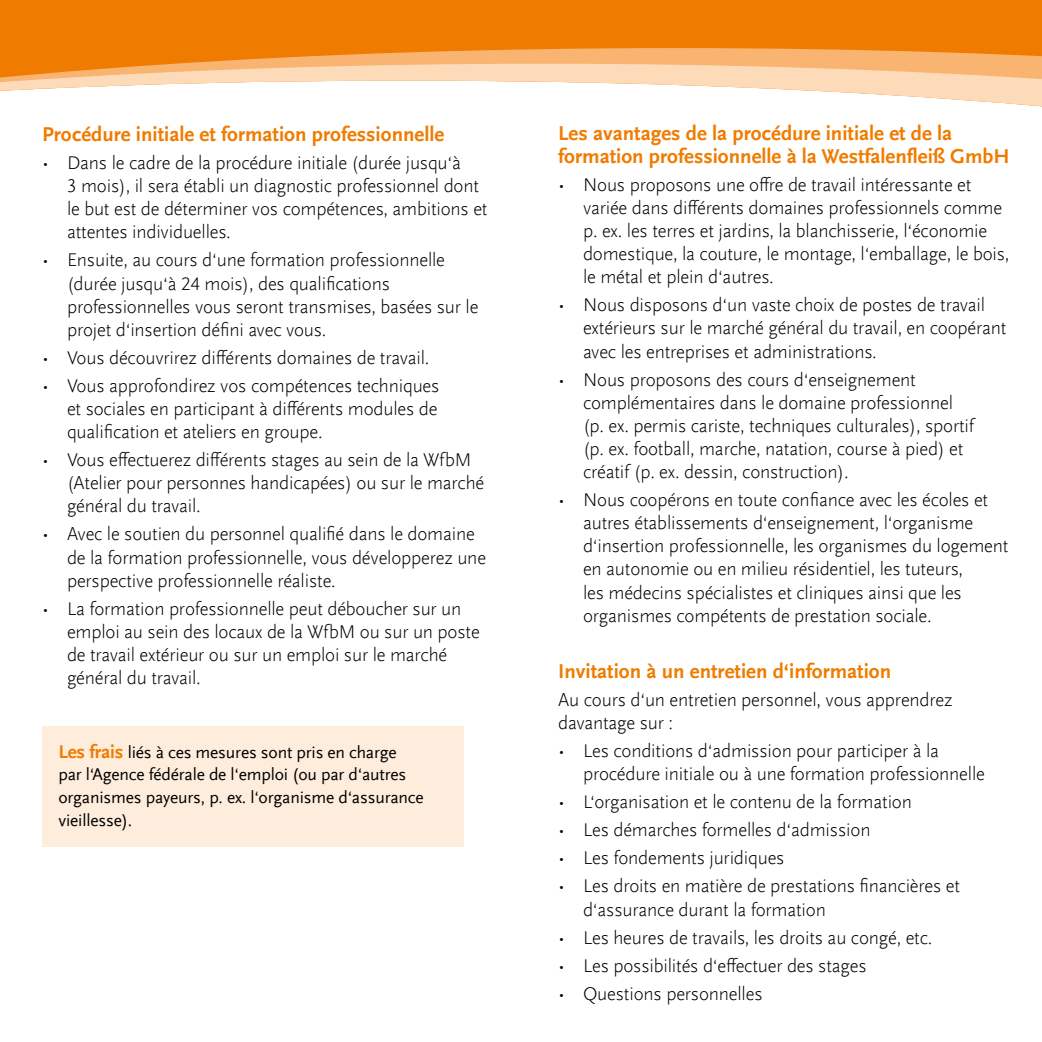
<style>
.page{position:relative;width:1042px;height:1042px;background:#fff}
.page>*{position:absolute;margin:0;border:0;box-sizing:border-box;transform-origin:0 0}
.t1{font:700 21px/23.1px "Scala Sans Offc";color:#ef7c00}
.t2{font:300 19.25px/23.1px "Scala Sans Offc";letter-spacing:-.01em;color:#000}
.t3{font:17.5px/22.8px "Scala Sans Offc";letter-spacing:-.01em;color:#000}
.s1{font-weight:700;font-size:19.25px;color:#ef7c00}
</style>
<div class="page">
<div style="left:42px;top:727px;width:422px;height:120px;background:#feeddc"></div>
<div style="left:0;top:0;width:1042px;height:107px;background:#ef7c00"></div>
<svg style="left:0;top:48px;width:1042px;height:16px;background:#f49e45"></svg>
<svg style="left:0;top:64px;width:1042px;height:42px"></svg>
<p class="t1" style="left:42px;top:123px;width:403px">Procédure initiale et formation professionnelle</p>
<p class="t2" style="left:67px;top:152px;width:422px;text-indent:-25px">• Dans le cadre de la procédure initiale (durée jusqu‘à<br>3 mois), il sera établi un diagnostic professionnel dont le but est de déterminer vos compétences, ambitions et attentes individuelles.</p>
<p class="t2" style="left:67px;top:249px;width:413px;text-indent:-25px">• Ensuite, au cours d‘une formation professionnelle (durée jusqu‘à 24 mois), des qualifications professionnelles vous seront transmises, basées sur le projet d‘insertion défini avec vous.</p>
<p class="t2" style="left:42px;top:346px;width:389px">• Vous découvrirez différents domaines de travail.</p>
<p class="t2" style="left:67px;top:374px;width:374px;text-align:justify;text-indent:-25px">• Vous approfondirez vos compétences techniques et sociales en participant à différents modules de qualification et ateliers en groupe.</p>
<p class="t2" style="left:67px;top:449px;width:419px;text-indent:-25px">• Vous effectuerez différents stages au sein de la WfbM (Atelier pour personnes handicapées) ou sur le marché général du travail.</p>
<p class="t2" style="left:67px;top:523px;width:420px;text-indent:-25px">• Avec le soutien du personnel qualifié dans le domaine de la formation professionnelle, vous développerez une perspective professionnelle réaliste.</p>
<p class="t2" style="left:67px;top:597px;width:414px;text-indent:-25px">• La formation professionnelle peut déboucher sur un emploi au sein des locaux de la WfbM ou sur un poste de travail extérieur ou sur un emploi sur le marché général du travail.</p>
<p class="t3" style="left:58px;top:741px;width:367px"><span class="s1">Les frais</span> liés à ces mesures sont pris en charge par l‘Agence fédérale de l‘emploi (ou par d‘autres organismes payeurs, p. ex. l‘organisme d‘assurance vieillesse).</p>
<p class="t1" style="left:558px;top:122px;width:453px">Les avantages de la procédure initiale et de la formation professionnelle à la Westfalenfleiß GmbH</p>
<p class="t2" style="left:583px;top:173px;width:428px;text-indent:-25px">• Nous proposons une offre de travail intéressante et variée dans différents domaines professionnels comme p. ex. les terres et jardins, la blanchisserie, l‘économie domestique, la couture, le montage, l‘emballage, le bois, le métal et plein d‘autres.</p>
<p class="t2" style="left:583px;top:294px;width:425px;text-indent:-25px">• Nous disposons d‘un vaste choix de postes de travail extérieurs sur le marché général du travail, en coopérant avec les entreprises et administrations.</p>
<p class="t2" style="left:583px;top:368px;width:392px;text-indent:-25px">• Nous proposons des cours d‘enseignement complémentaires dans le domaine professionnel (p. ex. permis cariste, techniques culturales), sportif (p. ex. football, marche, natation, course à pied) et créatif (p. ex. dessin, construction).</p>
<p class="t2" style="left:583px;top:489px;width:427px;text-indent:-25px">• Nous coopérons en toute confiance avec les écoles et autres établissements d‘enseignement, l‘organisme d‘insertion professionnelle, les organismes du logement en autonomie ou en milieu résidentiel, les tuteurs,<br>les médecins spécialistes et cliniques ainsi que les organismes compétents de prestation sociale.</p>
<p class="t1" style="left:558px;top:660px;width:334px">Invitation à un entretien d‘information</p>
<p class="t2" style="left:558px;top:688px;width:396px">Au cours d‘un entretien personnel, vous apprendrez davantage sur :</p>
<p class="t2" style="left:583px;top:739px;width:403px;text-indent:-25px">• Les conditions d‘admission pour participer à la procédure initiale ou à une formation professionnelle</p>
<p class="t2" style="left:558px;top:791px;width:355px">• L‘organisation et le contenu de la formation</p>
<p class="t2" style="left:558px;top:819px;width:314px">• Les démarches formelles d‘admission</p>
<p class="t2" style="left:558px;top:847px;width:228px">• Les fondements juridiques</p>
<p class="t2" style="left:583px;top:875px;width:379px;text-indent:-25px">• Les droits en matière de prestations financières et d‘assurance durant la formation</p>
<p class="t2" style="left:558px;top:926px;width:376px">• Les heures de travails, les droits au congé, etc.</p>
<p class="t2" style="left:558px;top:954px;width:310px">• Les possibilités d‘effectuer des stages</p>
<p class="t2" style="left:558px;top:982px;width:206px">• Questions personnelles</p>
</div>
